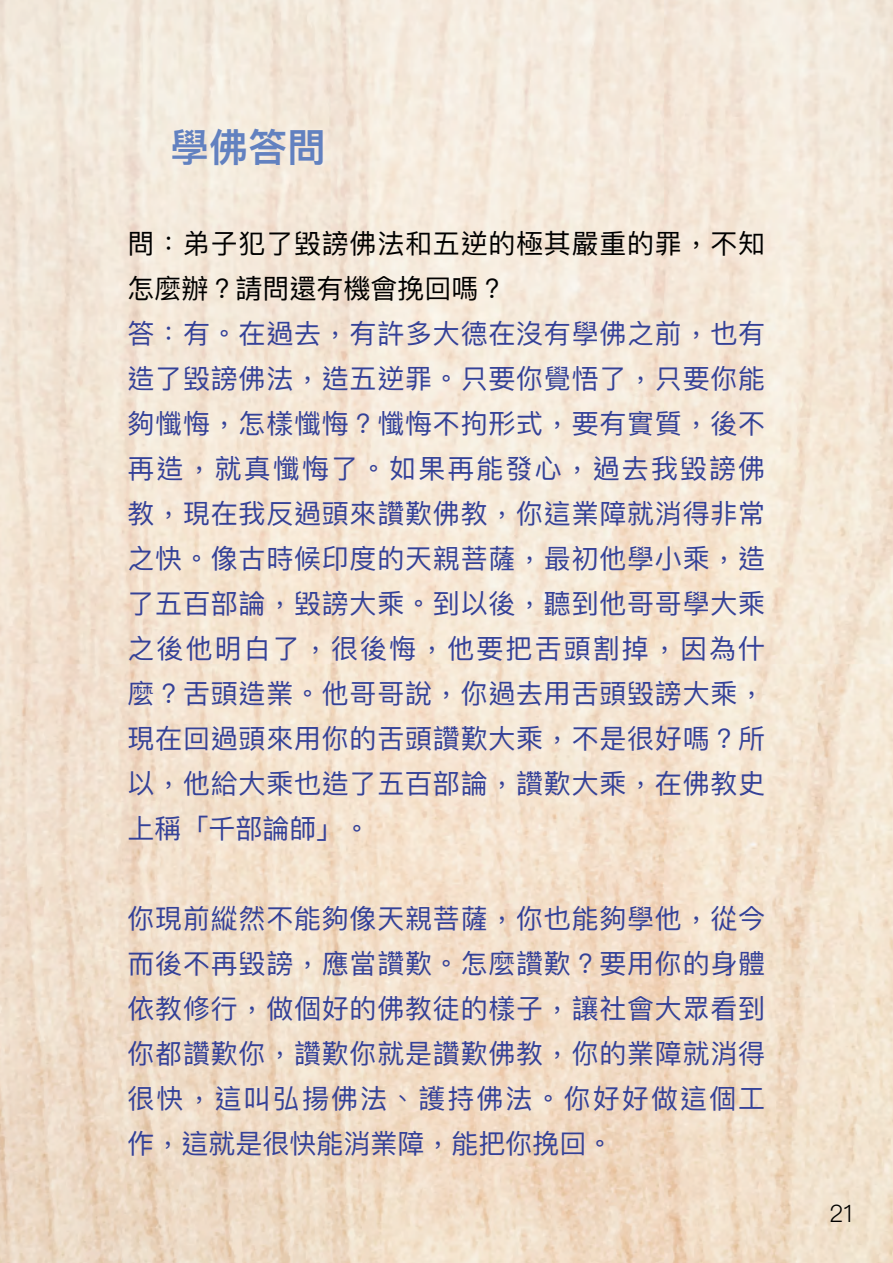
<style>
.page{position:relative;width:893px;height:1263px;background:#fff}
.page>*{position:absolute;margin:0;border:0;box-sizing:border-box;transform-origin:0 0}
.t1{font:600 39px "Ping Fang SC";color:#6281c0}
.t2{font:27px/45px "Ping Fang TC";letter-spacing:.03em;color:#344198;text-align:justify}
.t3{font:27px/45px "Ping Fang TC";letter-spacing:.03em;color:#000}
.t4{font:300 24px "Ping Fang TC";color:#000}
</style>
<div class="page">
<img style="left:0;top:0;width:893px;height:1263px">
<h1 class="t1" style="left:170px;top:123px;width:157px">學佛答問</h1>
<p class="t3" style="left:128px;top:220px;width:639px">問：弟子犯了毀謗佛法和五逆的極其嚴重的罪，不知怎麼辦？請問還有機會挽回嗎？</p>
<p class="t2" style="left:128px;top:310px;width:639px">答：有。在過去，有許多大德在沒有學佛之前，也有造了毀謗佛法，造五逆罪。只要你覺悟了，只要你能夠懺悔，怎樣懺悔？懺悔不拘形式，要有實質，後不再造，就真懺悔了。如果再能發心，過去我毀謗佛教，現在我反過頭來讚歎佛教，你這業障就消得非常之快。像古時候印度的天親菩薩，最初他學小乘，造了五百部論，毀謗大乘。到以後，聽到他哥哥學大乘之後他明白了，很後悔，他要把舌頭割掉，因為什麼？舌頭造業。他哥哥說，你過去用舌頭毀謗大乘，現在回過頭來用你的舌頭讚歎大乘，不是很好嗎？所以，他給大乘也造了五百部論，讚歎大乘，在佛教史上稱「千部論師」。</p>
<p class="t2" style="left:128px;top:895px;width:639px">你現前縱然不能夠像天親菩薩，你也能夠學他，從今而後不再毀謗，應當讚歎。怎麼讚歎？要用你的身體依教修行，做個好的佛教徒的樣子，讓社會大眾看到你都讚歎你，讚歎你就是讚歎佛教，你的業障就消得很快，這叫弘揚佛法、護持佛法。你好好做這個工作，這就是很快能消業障，能把你挽回。</p>
<p class="t4" style="left:829px;top:1198px;width:25px">21</p>
</div>
